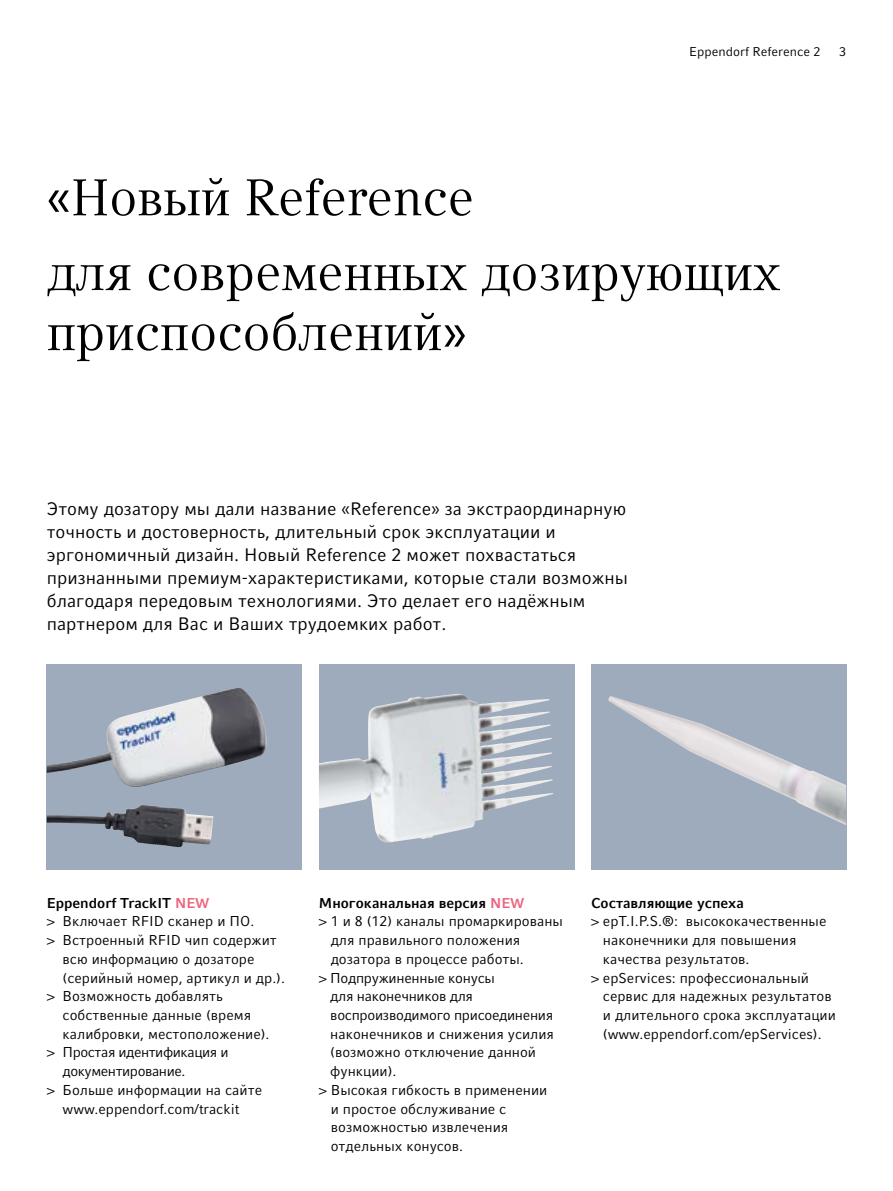
<style>
.page{position:relative;width:893px;height:1191px;background:#fff}
.page>*{position:absolute;margin:0;border:0;box-sizing:border-box;transform-origin:0 0}
.t1{font:51px/74.8px "Compatil Textfor Eppendorf";color:#000}
.t2{font:18px/23px "Compatil Factfor Eppendorf";color:#000}
.t3{font:14.25px "Compatil Factfor Eppendorf";color:#000}
.t4{font:14.25px "Compatil Factfor Eppendorf";letter-spacing:-.02em;color:#000}
.t5{font:700 14.25px "Compatil Factfor Eppendorf";color:#000}
.t6{font:14.25px "Compatil Factfor Eppendorf";letter-spacing:-.03em;color:#000}
.t7{font:12.75px "Compatil Factfor Eppendorf";color:#000}
.s1{color:#ec657e}
</style>
<div class="page">
<div style="left:319px;top:664px;width:255px;height:206px;background:#9eabbc"></div>
<img style="left:319px;top:694px;width:234px;height:149px">
<div style="left:47px;top:664px;width:255px;height:206px;background:#9eabbc"></div>
<img style="left:47px;top:688px;width:220px;height:159px">
<div style="left:591px;top:664px;width:255px;height:206px;background:#9eabbc"></div>
<img style="left:608px;top:696px;width:238px;height:129px">
<p class="t7" style="left:689px;top:44px;width:133px">Eppendorf Reference 2</p>
<p class="t7" style="left:839px;top:44px;width:9px">3</p>
<h1 class="t1" style="left:47px;top:161px;width:735px">«Новый Reference<br>для современных дозирующих</h1>
<h1 class="t1" style="left:47px;top:295px;width:421px">приспособлений»</h1>
<p class="t2" style="left:47px;top:497px;width:583px">Этому дозатору мы дали название «Reference» за экстраординарную точность и достоверность, длительный срок эксплуатации и эргономичный дизайн. Новый Reference 2 может похвастаться признанными премиум-характеристиками, которые стали возможны благодаря передовым технологиями. Это делает его надёжным партнером для Вас и Ваших трудоемких работ.</p>
<p class="t5" style="left:47px;top:894px;width:164px">Eppendorf TrackIT <span class="s1">NEW</span></p>
<p class="t3" style="left:47px;top:913px;width:209px">&gt; Включает RFID сканер и ПО.</p>
<p class="t3" style="left:47px;top:932px;width:232px">&gt; Встроенный RFID чип содержит</p>
<p class="t3" style="left:63px;top:950px;width:193px">всю информацию о дозаторе</p>
<p class="t3" style="left:63px;top:969px;width:224px">(серийный номер, артикул и др.).</p>
<p class="t3" style="left:47px;top:988px;width:178px">&gt; Возможность добавлять</p>
<p class="t3" style="left:63px;top:1006px;width:190px">собственные данные (время</p>
<p class="t3" style="left:63px;top:1025px;width:208px">калибровки, местоположение).</p>
<p class="t6" style="left:47px;top:1044px;width:183px">&gt; Простая идентификация и</p>
<p class="t6" style="left:63px;top:1063px;width:124px">документирование.</p>
<p class="t3" style="left:47px;top:1081px;width:217px">&gt; Больше информации на сайте</p>
<p class="t3" style="left:63px;top:1100px;width:178px">www.eppendorf.com/trackit</p>
<p class="t5" style="left:319px;top:894px;width:207px">Многоканальная версия <span class="s1">NEW</span></p>
<p class="t3" style="left:319px;top:913px;width:246px">&gt; 1 и 8 (12) каналы промаркированы</p>
<p class="t3" style="left:331px;top:932px;width:191px">для правильного положения</p>
<p class="t3" style="left:331px;top:950px;width:195px">дозатора в процессе работы.</p>
<p class="t4" style="left:319px;top:969px;width:177px">&gt; Подпружиненные конусы</p>
<p class="t4" style="left:330px;top:988px;width:144px">для наконечников для</p>
<p class="t4" style="left:330px;top:1006px;width:224px">воспроизводимого присоединения</p>
<p class="t3" style="left:330px;top:1025px;width:225px">наконечников и снижения усилия</p>
<p class="t3" style="left:330px;top:1044px;width:207px">(возможно отключение данной</p>
<p class="t3" style="left:330px;top:1063px;width:68px">функции).</p>
<p class="t3" style="left:319px;top:1081px;width:230px">&gt; Высокая гибкость в применении</p>
<p class="t3" style="left:331px;top:1100px;width:177px">и простое обслуживание с</p>
<p class="t3" style="left:331px;top:1119px;width:179px">возможностью извлечения</p>
<p class="t3" style="left:331px;top:1137px;width:134px">отдельных конусов.</p>
<p class="t5" style="left:591px;top:894px;width:154px">Составляющие успеха</p>
<p class="t3" style="left:591px;top:913px;width:237px">&gt; epT.I.P.S.®: высококачественные</p>
<p class="t3" style="left:603px;top:932px;width:195px">наконечники для повышения</p>
<p class="t3" style="left:603px;top:950px;width:148px">качества результатов.</p>
<p class="t3" style="left:591px;top:969px;width:219px">&gt; epServices: профессиональный</p>
<p class="t3" style="left:603px;top:988px;width:230px">сервис для надежных результатов</p>
<p class="t3" style="left:603px;top:1006px;width:234px">и длительного срока эксплуатации</p>
<p class="t3" style="left:603px;top:1025px;width:220px">(www.eppendorf.com/epServices).</p>
</div>
